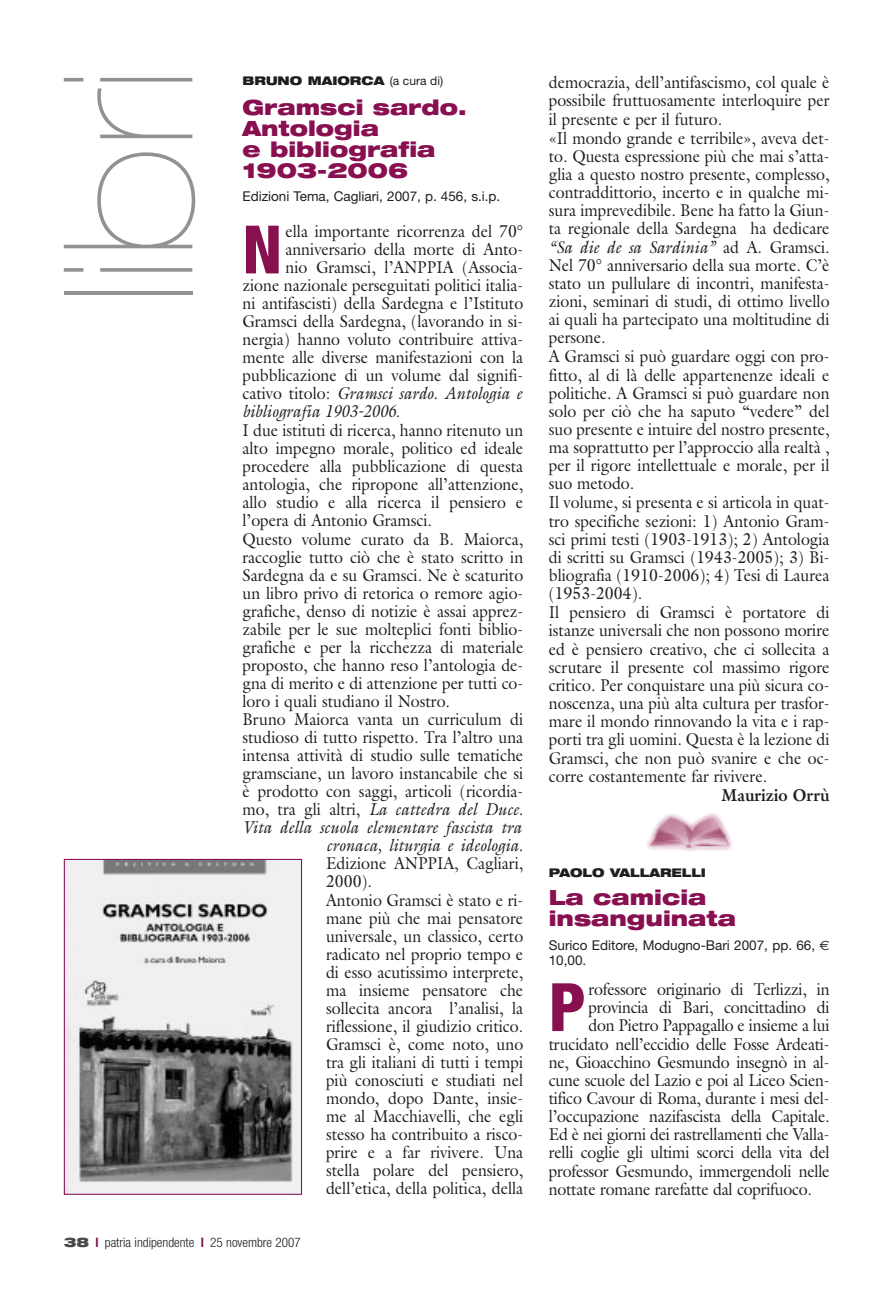
<style>
.page{position:relative;width:893px;height:1296px;background:#fff}
.page>*{position:absolute;margin:0;border:0;box-sizing:border-box;transform-origin:0 0}
.t1{font:900 expanded 180px "Helvetica Neue";color:#909293}
.t2{font:800 condensed 66.9px "Helvetica Neue";color:#880f50}
.t3{font:900 expanded 21px/21px "Helvetica Neue";color:#880f50}
.t4{font:17.25px/18.3px "Galliard";color:#1c1f20;scale:.92 1}
.t5{font:italic 17.25px "Galliard";color:#1c1f20;scale:.92 1}
.t6{font:700 17.25px "Galliard";color:#1c1f20;scale:.92 1}
.t7{font:13.5px/15.1px "Helvetica Neue";color:#1c1f20}
.t8{font:300 condensed 13.2px "Helvetica Neue";color:#1c1f20}
.t9{font:900 expanded 12px "Helvetica Neue";color:#1c1f20}
.s1{font-weight:400;font-stretch:normal}
.s2{font-style:normal}
.s3{font-weight:900;font-stretch:expanded;color:#47494a}
.s4{font-weight:700;color:#880f50}
.s5{font-style:italic}
.s6{font-family:"Euro Sans"}
</style>
<div class="page">
<img style="left:646px;top:813px;width:86px;height:38px">
<img style="left:66px;top:861px;width:234px;height:332px">
<div style="left:64px;top:859px;width:238px;height:336px;border:1px solid #880f50"></div>
<h1 class="t1" style="left:64px;top:305px;width:238px;rotate:-90deg">libri</h1>
<p class="t9" style="left:242px;top:77px;width:202px">BRUNO MAIORCA <span class="s1">(a cura di)</span></p>
<p class="t3" style="left:242px;top:99px;width:226px">Gramsci sardo.<br>Antologia<br>e bibliografia<br>1903-2006</p>
<p class="t7" style="left:242px;top:190px;width:259px">Edizioni Tema, Cagliari, 2007, p. 456, s.i.p.</p>
<h2 class="t2" style="left:242px;top:226px;width:41px">N</h2>
<p class="t4" style="left:285px;top:224px;width:260px">ella importante ricorrenza del 70°</p>
<p class="t4" style="left:285px;top:242px;width:260px">anniversario della morte di Anto-</p>
<p class="t4" style="left:285px;top:260px;width:260px">nio Gramsci, l’ANPPIA (Associa-</p>
<p class="t4" style="left:242px;top:278px;width:307px">zione nazionale perseguitati politici italia-</p>
<p class="t4" style="left:242px;top:296px;width:307px">ni antifascisti) della Sardegna e l’Istituto</p>
<p class="t4" style="left:242px;top:314px;width:307px">Gramsci della Sardegna, (lavorando in si-</p>
<p class="t4" style="left:242px;top:332px;width:307px">nergia) hanno voluto contribuire attiva-</p>
<p class="t4" style="left:242px;top:350px;width:307px">mente alle diverse manifestazioni con la</p>
<p class="t4" style="left:242px;top:368px;width:307px">pubblicazione di un volume dal signifi-</p>
<p class="t5" style="left:242px;top:387px;width:305px"><span class="s2">cativo titolo:</span> Gramsci sardo. Antologia e</p>
<p class="t5" style="left:242px;top:405px;width:173px">bibliografia 1903-2006<span class="s2">.</span></p>
<p class="t4" style="left:242px;top:423px;width:307px">I due istituti di ricerca, hanno ritenuto un</p>
<p class="t4" style="left:242px;top:441px;width:307px">alto impegno morale, politico ed ideale</p>
<p class="t4" style="left:242px;top:459px;width:307px">procedere alla pubblicazione di questa</p>
<p class="t4" style="left:242px;top:477px;width:307px">antologia, che ripropone all’attenzione,</p>
<p class="t4" style="left:242px;top:495px;width:307px">allo studio e alla ricerca il pensiero e</p>
<p class="t4" style="left:242px;top:513px;width:207px">l’opera di Antonio Gramsci.</p>
<p class="t4" style="left:242px;top:532px;width:307px">Questo volume curato da B. Maiorca,</p>
<p class="t4" style="left:242px;top:550px;width:307px">raccoglie tutto ciò che è stato scritto in</p>
<p class="t4" style="left:242px;top:568px;width:307px">Sardegna da e su Gramsci. Ne è scaturito</p>
<p class="t4" style="left:242px;top:586px;width:307px">un libro privo di retorica o remore agio-</p>
<p class="t4" style="left:242px;top:604px;width:307px">grafiche, denso di notizie è assai apprez-</p>
<p class="t4" style="left:242px;top:622px;width:307px">zabile per le sue molteplici fonti biblio-</p>
<p class="t4" style="left:242px;top:640px;width:307px">grafiche e per la ricchezza di materiale</p>
<p class="t4" style="left:242px;top:658px;width:307px">proposto, che hanno reso l’antologia de-</p>
<p class="t4" style="left:242px;top:676px;width:307px">gna di merito e di attenzione per tutti co-</p>
<p class="t4" style="left:242px;top:694px;width:227px">loro i quali studiano il Nostro.</p>
<p class="t4" style="left:242px;top:712px;width:307px">Bruno Maiorca vanta un curriculum di</p>
<p class="t4" style="left:242px;top:730px;width:307px">studioso di tutto rispetto. Tra l’altro una</p>
<p class="t4" style="left:242px;top:748px;width:307px">intensa attività di studio sulle tematiche</p>
<p class="t4" style="left:242px;top:766px;width:307px">gramsciane, un lavoro instancabile che si</p>
<p class="t4" style="left:242px;top:784px;width:307px">è prodotto con saggi, articoli (ricordia-</p>
<p class="t5" style="left:242px;top:803px;width:306px"><span class="s2">mo, tra gli altri,</span> La cattedra del Duce.</p>
<p class="t5" style="left:242px;top:821px;width:305px">Vita della scuola elementare fascista tra</p>
<p class="t5" style="left:326px;top:839px;width:215px">cronaca, liturgia e ideologia.</p>
<p class="t4" style="left:326px;top:856px;width:216px">Edizione ANPPIA, Cagliari,<br>2000).<br>Antonio Gramsci è stato e ri&shy;mane più che mai pensatore universale, un classico, certo radicato nel proprio tempo e di esso acutissimo interprete, ma insieme pensatore che sollecita ancora l’analisi, la riflessione, il giudizio critico.<br>Gramsci è, come noto, uno tra gli italiani di tutti i tempi più conosciuti e studiati nel mondo, dopo Dante, insie&shy;me al Macchiavelli, che egli stesso ha contribuito a risco&shy;prire e a far rivivere. Una stella polare del pensiero, dell’etica, della politica, della</p>
<p class="t8" style="left:64px;top:1238px;width:238px"><span class="s3">38</span> <span class="s4">l</span> patria indipendente <span class="s4">l</span> 25 novembre 2007</p>
<p class="t4" style="left:549px;top:75px;width:307px">democrazia, dell’antifascismo, col quale è possibile fruttuosamente interloquire per il presente e per il futuro.<br>«Il mondo grande e terribile», aveva det&shy;to. Questa espressione più che mai s’atta&shy;glia a questo nostro presente, complesso, contraddittorio, incerto e in qualche mi&shy;sura imprevedibile. Bene ha fatto la Giun&shy;ta regionale della Sardegna ha dedicare <span class="s5">“Sa die de sa Sardinia”</span> ad A. Gramsci.<br>Nel 70° anniversario della sua morte. C’è stato un pullulare di incontri, manifesta&shy;zioni, seminari di studi, di ottimo livello ai quali ha partecipato una moltitudine di persone.<br>A Gramsci si può guardare oggi con pro&shy;fitto, al di là delle appartenenze ideali e politiche. A Gramsci si può guardare non solo per ciò che ha saputo “vedere” del suo presente e intuire del nostro presente, ma soprattutto per l’approccio alla realtà , per il rigore intellettuale e morale, per il suo metodo.<br>Il volume, si presenta e si articola in quat&shy;tro specifiche sezioni: 1) Antonio Gram&shy;sci primi testi (1903-1913); 2) Antologia di scritti su Gramsci (1943-2005); 3) Bi&shy;bliografia (1910-2006); 4) Tesi di Laurea (1953-2004).<br>Il pensiero di Gramsci è portatore di istanze universali che non possono morire ed è pensiero creativo, che ci sollecita a scrutare il presente col massimo rigore critico. Per conquistare una più sicura co&shy;noscenza, una più alta cultura per trasfor&shy;mare il mondo rinnovando la vita e i rap&shy;porti tra gli uomini. Questa è la lezione di Gramsci, che non può svanire e che oc&shy;corre costantemente far rivivere.</p>
<p class="t6" style="left:721px;top:788px;width:119px">Maurizio Orrù</p>
<p class="t9" style="left:549px;top:868px;width:159px">PAOLO VALLARELLI</p>
<p class="t3" style="left:549px;top:888px;width:189px">La camicia insanguinata</p>
<p class="t7" style="left:549px;top:939px;width:282px">Surico Editore, Modugno-Bari 2007, pp. 66, <span class="s6">€<br></span>10,00.</p>
<h2 class="t2" style="left:549px;top:983px;width:39px">P</h2>
<p class="t4" style="left:588px;top:982px;width:263px">rofessore originario di Terlizzi, in</p>
<p class="t4" style="left:588px;top:1000px;width:263px">provincia di Bari, concittadino di</p>
<p class="t4" style="left:588px;top:1018px;width:263px">don Pietro Pappagallo e insieme a lui</p>
<p class="t4" style="left:549px;top:1036px;width:306px">trucidato nell’eccidio delle Fosse Ardeati-</p>
<p class="t4" style="left:549px;top:1054px;width:307px">ne, Gioacchino Gesmundo insegnò in al-</p>
<p class="t4" style="left:549px;top:1073px;width:306px">cune scuole del Lazio e poi al Liceo Scien-</p>
<p class="t4" style="left:549px;top:1091px;width:307px">tifico Cavour di Roma, durante i mesi del-</p>
<p class="t4" style="left:549px;top:1109px;width:306px">l’occupazione nazifascista della Capitale.</p>
<p class="t4" style="left:549px;top:1127px;width:307px">Ed è nei giorni dei rastrellamenti che Valla-</p>
<p class="t4" style="left:549px;top:1145px;width:307px">relli coglie gli ultimi scorci della vita del</p>
<p class="t4" style="left:549px;top:1163px;width:307px">professor Gesmundo, immergendoli nelle</p>
<p class="t4" style="left:549px;top:1182px;width:287px">nottate romane rarefatte dal coprifuoco.</p>
</div>
